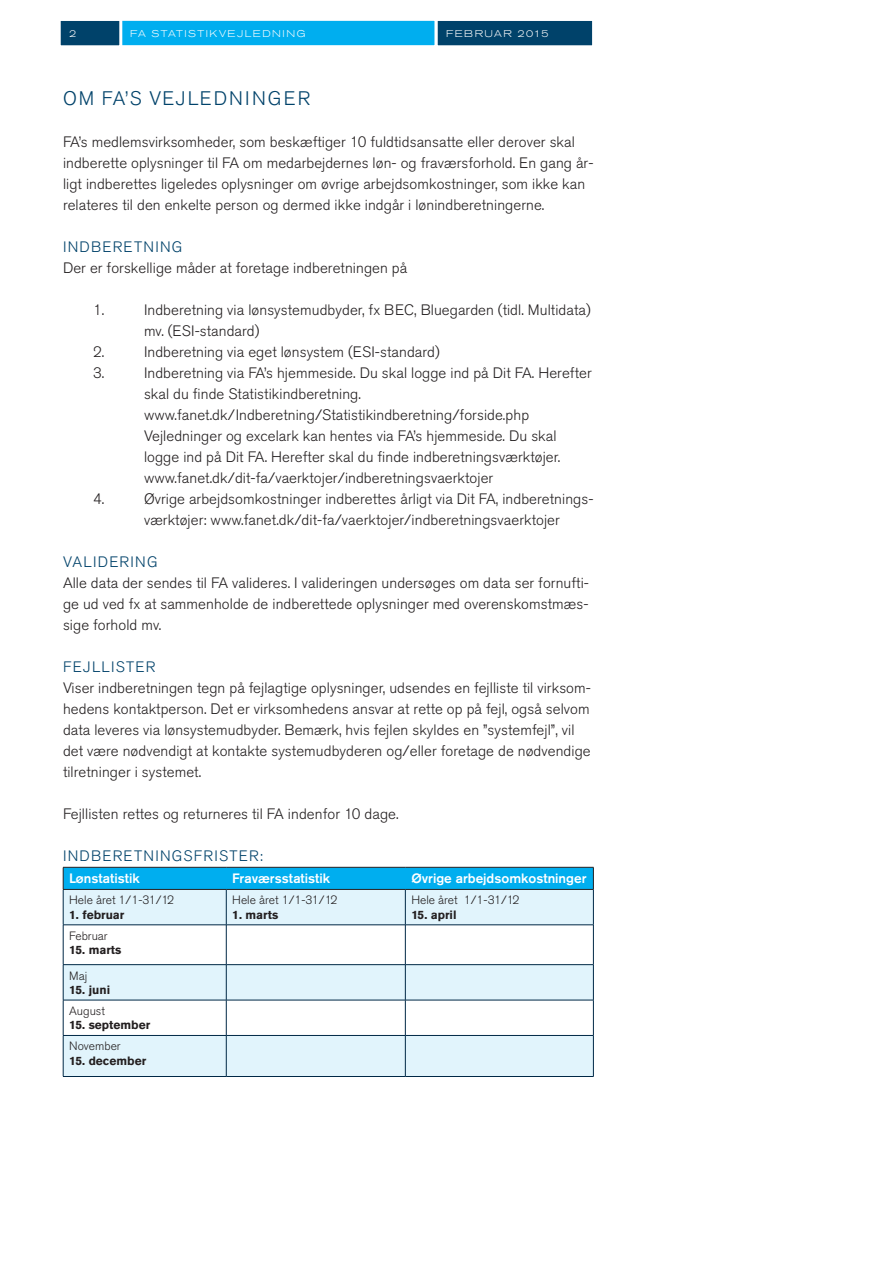
<style>
.page{position:relative;width:893px;height:1263px;background:#fff}
.page>*{position:absolute;margin:0;border:0;box-sizing:border-box;transform-origin:0 0}
.FAstat_H2{font:300 19.5px "Akzidenz Grotesk Std";letter-spacing:.095em;color:#00426a}
.FAstat__Brød{font:300 15px/21px "Akzidenz Grotesk Std";letter-spacing:.005em;color:#231f20}
.FAstat__Brød_med_ind{font:300 15px/21px "Akzidenz Grotesk Std";letter-spacing:.005em;color:#231f20}
.FAstat_H3{font:300 15px "Akzidenz Grotesk Std";letter-spacing:.085em;color:#00426a}
.FAtab_H1_white{font:500 13.5px "Akzidenz Grotesk Std";color:#fff}
.FAtab_brød{font:300 12px "Akzidenz Grotesk Std";color:#231f20}
.FAtab_brød-2{font:700 12px "Akzidenz Grotesk Std";color:#231f20}
.FAstat_Sideinfo{font:300 expanded 9.75px "Akzidenz Grotesk Std";letter-spacing:.15em;color:#fff}
</style>
<div class="page">
<div style="left:436px;top:19px;width:158px;height:28px;background:#00426a"></div>
<div style="left:434px;top:18px;width:161px;height:30px;border:3px solid #fff"></div>
<div style="left:120px;top:19px;width:316px;height:28px;background:#00aeef"></div>
<div style="left:119px;top:18px;width:318px;height:30px;border:3px solid #fff"></div>
<div style="left:59px;top:19px;width:62px;height:28px;background:#00426a"></div>
<div style="left:58px;top:18px;width:64px;height:30px;border:3px solid #fff"></div>
<svg style="left:64px;top:890px;width:529px;height:186px;fill:#e1f4fc"></svg>
<svg style="left:63px;top:867px;width:531px;height:22px;background:#02a8e6"></svg>
<hr style="left:63px;top:889px;width:163px;height:1px;background:#231f20">
<hr style="left:226px;top:889px;width:179px;height:1px;background:#231f20">
<hr style="left:405px;top:889px;width:189px;height:1px;background:#231f20">
<hr style="left:63px;top:890px;width:1px;height:35px;background:#002846">
<hr style="left:226px;top:890px;width:1px;height:35px;background:#002846">
<hr style="left:405px;top:890px;width:1px;height:35px;background:#002846">
<hr style="left:593px;top:890px;width:1px;height:35px;background:#002846">
<hr style="left:63px;top:924px;width:163px;height:1px;background:#002846">
<hr style="left:63px;top:925px;width:1px;height:39px;background:#002846">
<hr style="left:226px;top:924px;width:179px;height:1px;background:#002846">
<hr style="left:226px;top:925px;width:1px;height:39px;background:#002846">
<hr style="left:405px;top:924px;width:189px;height:1px;background:#002846">
<hr style="left:405px;top:925px;width:1px;height:39px;background:#002846">
<hr style="left:593px;top:925px;width:1px;height:39px;background:#002846">
<hr style="left:63px;top:964px;width:163px;height:1px;background:#002846">
<hr style="left:63px;top:965px;width:1px;height:35px;background:#002846">
<hr style="left:226px;top:964px;width:179px;height:1px;background:#002846">
<hr style="left:226px;top:965px;width:1px;height:35px;background:#002846">
<hr style="left:405px;top:964px;width:189px;height:1px;background:#002846">
<hr style="left:405px;top:965px;width:1px;height:35px;background:#002846">
<hr style="left:593px;top:965px;width:1px;height:35px;background:#002846">
<hr style="left:63px;top:1000px;width:163px;height:1px;background:#002846">
<hr style="left:63px;top:1000px;width:1px;height:35px;background:#002846">
<hr style="left:226px;top:1000px;width:179px;height:1px;background:#002846">
<hr style="left:226px;top:1000px;width:1px;height:35px;background:#002846">
<hr style="left:405px;top:1000px;width:189px;height:1px;background:#002846">
<hr style="left:405px;top:1000px;width:1px;height:35px;background:#002846">
<hr style="left:593px;top:1000px;width:1px;height:35px;background:#002846">
<hr style="left:63px;top:1035px;width:163px;height:1px;background:#002846">
<hr style="left:63px;top:1036px;width:1px;height:40px;background:#002846">
<hr style="left:226px;top:1035px;width:179px;height:1px;background:#002846">
<hr style="left:226px;top:1036px;width:1px;height:40px;background:#002846">
<hr style="left:405px;top:1035px;width:189px;height:1px;background:#002846">
<hr style="left:405px;top:1036px;width:1px;height:40px;background:#002846">
<hr style="left:593px;top:1036px;width:1px;height:40px;background:#002846">
<hr style="left:63px;top:1076px;width:163px;height:1px;background:#002846">
<hr style="left:226px;top:1076px;width:179px;height:1px;background:#002846">
<hr style="left:405px;top:1076px;width:189px;height:1px;background:#002846">
<p class="FAstat_Sideinfo" style="left:69px;top:28px;width:9px">2</p>
<p class="FAstat_Sideinfo" style="left:130px;top:28px;width:177px">FA STATISTIKVEJLEDNING</p>
<p class="FAstat_Sideinfo" style="left:446px;top:28px;width:104px">FEBRUAR 2015</p>
<p class="FAstat_H2" style="left:63px;top:87px;width:249px">OM FA’S VEJLEDNINGER</p>
<p class="FAstat__Brød" style="left:63px;top:132px;width:532px">FA’s medlemsvirksomheder, som beskæftiger 10 fuldtidsansatte eller derover skal indberette oplysninger til FA om medarbejdernes løn- og fraværsforhold. En gang år&shy;ligt indberettes ligeledes oplysninger om øvrige arbejdsomkostninger, som ikke kan relateres til den enkelte person og dermed ikke indgår i lønindberetningerne.</p>
<p class="FAstat_H3" style="left:63px;top:238px;width:121px">INDBERETNING</p>
<p class="FAstat__Brød" style="left:63px;top:258px;width:346px">Der er forskellige måder at foretage indberetningen på</p>
<p class="FAstat__Brød_med_ind" style="left:93px;top:300px;width:13px">1.</p>
<p class="FAstat__Brød_med_ind" style="left:144px;top:300px;width:448px">Indberetning via lønsystemudbyder, fx BEC, Bluegarden (tidl. Multidata) mv. (ESI-standard)</p>
<p class="FAstat__Brød_med_ind" style="left:93px;top:342px;width:13px">2.</p>
<p class="FAstat__Brød_med_ind" style="left:144px;top:342px;width:297px">Indberetning via eget lønsystem (ESI-standard)</p>
<p class="FAstat__Brød_med_ind" style="left:93px;top:363px;width:13px">3.</p>
<p class="FAstat__Brød_med_ind" style="left:144px;top:363px;width:449px">Indberetning via FA’s hjemmeside. Du skal logge ind på Dit FA. Herefter skal du finde Statistikindberetning.</p>
<p class="FAstat__Brød_med_ind" style="left:144px;top:405px;width:387px">www.fanet.dk/Indberetning/Statistikindberetning/forside.php</p>
<p class="FAstat__Brød_med_ind" style="left:144px;top:426px;width:418px">Vejledninger og excelark kan hentes via FA’s hjemmeside. Du skal logge ind på Dit FA. Herefter skal du finde indberetningsværktøjer.</p>
<p class="FAstat__Brød_med_ind" style="left:144px;top:468px;width:351px">www.fanet.dk/dit-fa/vaerktojer/indberetningsvaerktojer</p>
<p class="FAstat__Brød_med_ind" style="left:93px;top:489px;width:13px">4.</p>
<p class="FAstat__Brød_med_ind" style="left:144px;top:489px;width:451px">Øvrige arbejdsomkostninger indberettes årligt via Dit FA, indberetnings&shy;værktøjer: www.fanet.dk/dit-fa/vaerktojer/indberetningsvaerktojer</p>
<p class="FAstat_H3" style="left:63px;top:553px;width:96px">VALIDERING</p>
<p class="FAstat__Brød" style="left:63px;top:573px;width:527px;text-align:justify">Alle data der sendes til FA valideres. I valideringen undersøges om data ser fornufti&shy;ge ud ved fx at sammenholde de indberettede oplysninger med overenskomstmæs&shy;sige forhold mv.</p>
<p class="FAstat_H3" style="left:63px;top:658px;width:94px">FEJLLISTER</p>
<p class="FAstat__Brød" style="left:63px;top:678px;width:529px">Viser indberetningen tegn på fejlagtige oplysninger, udsendes en fejlliste til virksom&shy;hedens kontaktperson. Det er virksomhedens ansvar at rette op på fejl, også selvom data leveres via lønsystemudbyder. Bemærk, hvis fejlen skyldes en ”systemfejl”, vil det være nødvendigt at kontakte systemudbyderen og/eller foretage de nødvendige tilretninger i systemet.</p>
<p class="FAstat__Brød" style="left:63px;top:804px;width:337px">Fejllisten rettes og returneres til FA indenfor 10 dage.</p>
<p class="FAstat_H3" style="left:63px;top:847px;width:201px">INDBERETNINGSFRISTER:</p>
<p class="FAtab_H1_white" style="left:69px;top:870px;width:72px">Lønstatistik</p>
<p class="FAtab_H1_white" style="left:232px;top:870px;width:99px">Fraværsstatistik</p>
<p class="FAtab_H1_white" style="left:411px;top:870px;width:177px">Øvrige arbejdsomkostninger</p>
<p class="FAtab_brød" style="left:69px;top:893px;width:107px">Hele året 1/1-31/12</p>
<p class="FAtab_brød-2" style="left:69px;top:908px;width:57px">1. februar</p>
<p class="FAtab_brød" style="left:232px;top:893px;width:107px">Hele året 1/1-31/12</p>
<p class="FAtab_brød-2" style="left:232px;top:908px;width:47px">1. marts</p>
<p class="FAtab_brød" style="left:411px;top:893px;width:110px">Hele året 1/1-31/12</p>
<p class="FAtab_brød-2" style="left:411px;top:908px;width:47px">15. april</p>
<p class="FAtab_brød" style="left:69px;top:929px;width:40px">Februar</p>
<p class="FAtab_brød-2" style="left:69px;top:943px;width:54px">15. marts</p>
<p class="FAtab_brød" style="left:69px;top:969px;width:20px">Maj</p>
<p class="FAtab_brød-2" style="left:69px;top:983px;width:43px">15. juni</p>
<p class="FAtab_brød" style="left:69px;top:1004px;width:37px">August</p>
<p class="FAtab_brød-2" style="left:69px;top:1018px;width:82px">15. september</p>
<p class="FAtab_brød" style="left:69px;top:1039px;width:53px">November</p>
<p class="FAtab_brød-2" style="left:69px;top:1054px;width:78px">15. december</p>
</div>
